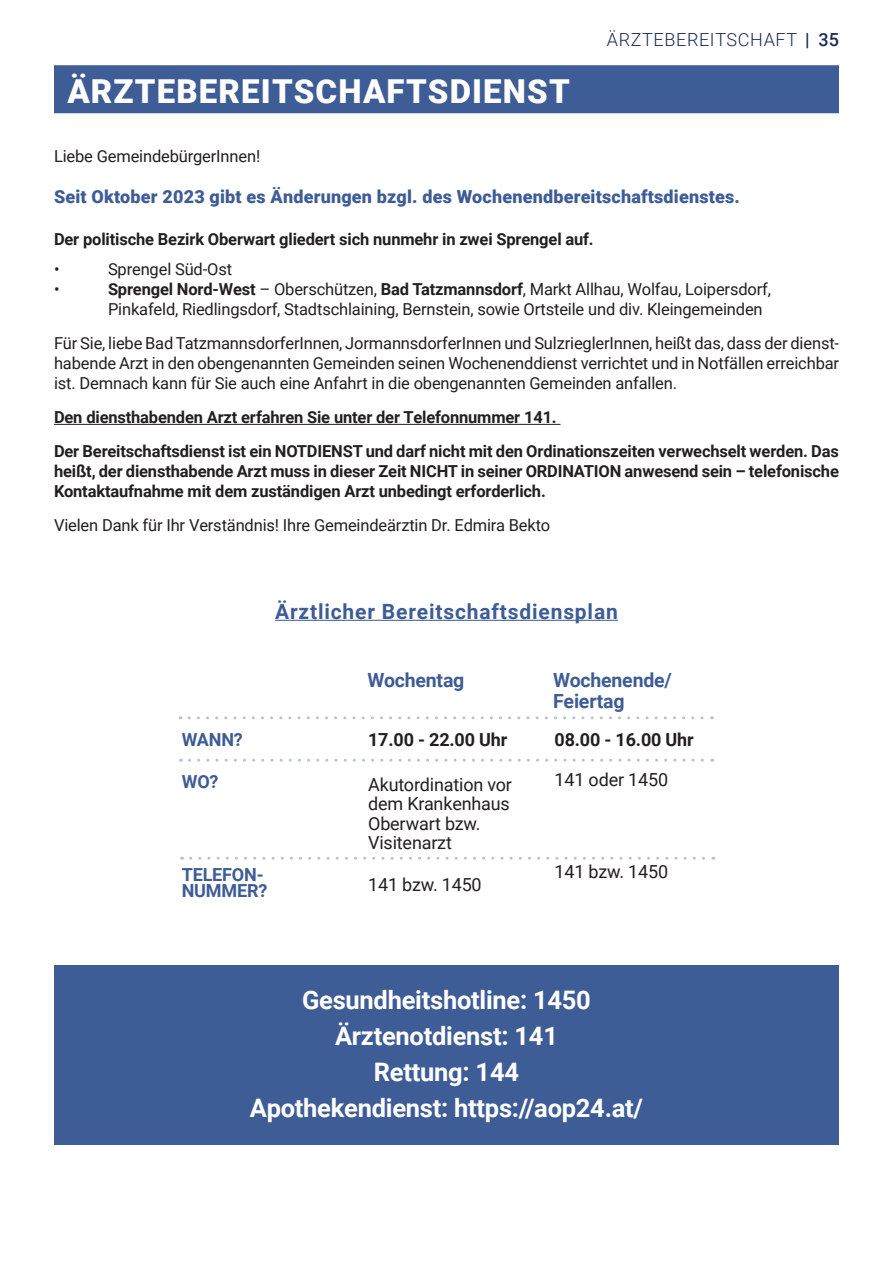
<style>
.page{position:relative;width:893px;height:1263px;background:#fff}
.page>*{position:absolute;margin:0;border:0;box-sizing:border-box;transform-origin:0 0}
.t1{font:900 33px "Roboto";letter-spacing:.035em;color:#fffefc}
.t2{font:700 25.5px/36px "Roboto";letter-spacing:-.01em;color:#fff;text-align:center}
.t3{font:700 21px "Roboto";letter-spacing:.04em;color:#3e5c95}
.t4{font:700 19.5px/21px "Roboto";letter-spacing:-.01em;color:#3e5c95}
.t5{font:18px/19.5px "Roboto";letter-spacing:-.01em;color:#231f20}
.t6{font:900 18px "Roboto";letter-spacing:.01em;color:#3e5c95}
.t7{font:700 18px "Roboto";letter-spacing:-.01em;color:#231f20}
.t8{font:700 18px/16.5px "Roboto";letter-spacing:-.01em;color:#3e5c95}
.t9{font:300 18px "Roboto";letter-spacing:.035em;color:#1d2b54}
.t10{font:16.5px/20.2px "Roboto";letter-spacing:-.01em;color:#231f20}
.t11{font:700 16.5px/33.8px "Roboto";letter-spacing:-.01em;color:#231f20}
.s1{font-weight:500}
.s2{font-weight:700}
</style>
<div class="page">
<div style="left:54px;top:65px;width:785px;height:48px;background:#3e5c95"></div>
<hr style="left:54px;top:424px;width:506px;height:1px;background:#231f20">
<hr style="left:275px;top:620px;width:343px;height:1px;background:#3e5c95">
<div style="left:54px;top:965px;width:785px;height:180px;background:#3e5c95"></div>
<svg style="left:189px;top:716px;width:523px;height:3px"></svg>
<svg style="left:189px;top:759px;width:524px;height:3px"></svg>
<svg style="left:191px;top:857px;width:523px;height:3px"></svg>
<h1 class="t1" style="left:67px;top:68px;width:504px">ÄRZTEBEREITSCHAFTSDIENST</h1>
<p class="t9" style="left:607px;top:27px;width:234px">ÄRZTEBEREITSCHAFT <span class="s1">| 35</span></p>
<p class="t10" style="left:54px;top:145px;width:208px">Liebe GemeindebürgerInnen!</p>
<p class="t6" style="left:54px;top:184px;width:687px">Seit Oktober 2023 gibt es Änderungen bzgl. des Wochenendbereitschaftsdienstes.</p>
<p class="t11" style="left:54px;top:222px;width:541px">Der politische Bezirk Oberwart gliedert sich nunmehr in zwei Sprengel auf.</p>
<p class="t10" style="left:54px;top:258px;width:7px">•</p>
<p class="t10" style="left:108px;top:258px;width:126px">Sprengel Süd-Ost</p>
<p class="t10" style="left:54px;top:278px;width:7px">•</p>
<p class="t10" style="left:108px;top:278px;width:665px"><span class="s2">Sprengel Nord-West</span> – Oberschützen, <span class="s2">Bad Tatzmannsdorf</span>, Markt Allhau, Wolfau, Loipersdorf,<br>Pinkafeld, Riedlingsdorf, Stadtschlaining, Bernstein, sowie Ortsteile und div. Kleingemeinden</p>
<p class="t10" style="left:54px;top:332px;width:787px;text-align:justify">Für Sie, liebe Bad TatzmannsdorferInnen, JormannsdorferInnen und SulzrieglerInnen, heißt das, dass der dienst&shy;habende Arzt in den obengenannten Gemeinden seinen Wochenenddienst verrichtet und in Notfällen erreichbar ist. Demnach kann für Sie auch eine Anfahrt in die obengenannten Gemeinden anfallen.</p>
<p class="t11" style="left:54px;top:400px;width:786px">Den diensthabenden Arzt erfahren Sie unter der Telefonnummer 141.<br>Der Bereitschaftsdienst ist ein NOTDIENST und darf nicht mit den Ordinationszeiten verwechselt werden. Das</p>
<p class="t11" style="left:54px;top:460px;width:786px;line-height:20.2px">heißt, der diensthabende Arzt muss in dieser Zeit NICHT in seiner ORDINATION anwesend sein – telefonische<br>Kontaktaufnahme mit dem zuständigen Arzt unbedingt erforderlich.</p>
<p class="t10" style="left:54px;top:514px;width:498px">Vielen Dank für Ihr Verständnis! Ihre Gemeindeärztin Dr. Edmira Bekto</p>
<p class="t3" style="left:275px;top:597px;width:344px">Ärztlicher Bereitschaftsdiensplan</p>
<p class="t8" style="left:182px;top:730px;width:63px">WANN?</p>
<p class="t8" style="left:182px;top:772px;width:38px">WO?</p>
<p class="t8" style="left:182px;top:865px;width:87px">TELEFON-<br>NUMMER?</p>
<p class="t4" style="left:367px;top:668px;width:98px">Wochentag</p>
<p class="t4" style="left:553px;top:668px;width:120px">Wochenende/<br>Feiertag</p>
<p class="t7" style="left:368px;top:727px;width:141px">17.00 - 22.00 Uhr</p>
<p class="t5" style="left:368px;top:774px;width:145px">Akutordination vor dem Krankenhaus<br>Oberwart bzw.<br>Visitenarzt</p>
<p class="t5" style="left:368px;top:874px;width:115px">141 bzw. 1450</p>
<p class="t7" style="left:555px;top:727px;width:141px">08.00 - 16.00 Uhr</p>
<p class="t5" style="left:555px;top:769px;width:115px">141 oder 1450</p>
<p class="t5" style="left:555px;top:861px;width:115px">141 bzw. 1450</p>
<h2 class="t2" style="left:250px;top:981px;width:395px">Gesundheitshotline: 1450<br>Ärztenotdienst: 141<br>Rettung: 144<br>Apothekendienst: https://aop24.at/</h2>
</div>
